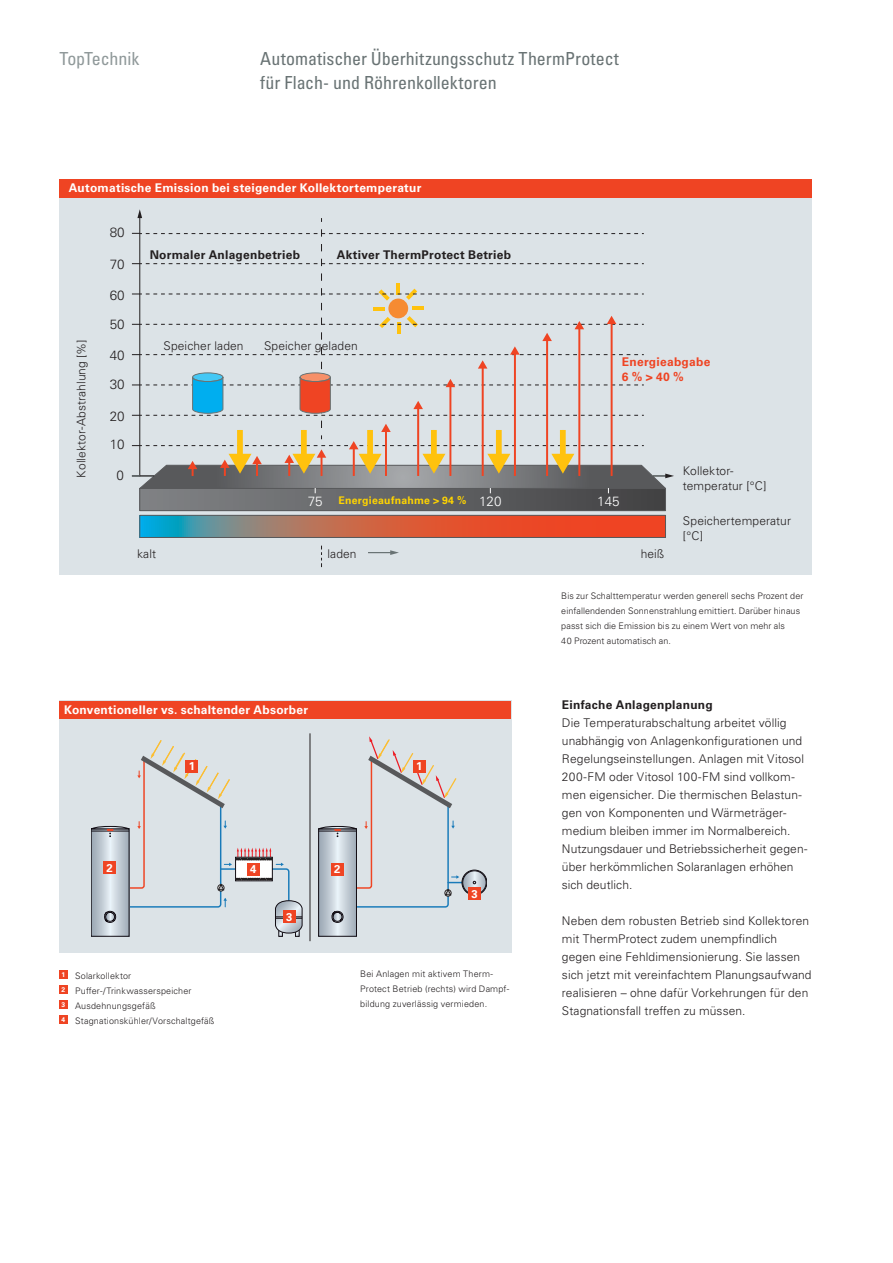
<style>
.page{position:relative;width:893px;height:1263px;background:#fff}
.page>*{position:absolute;margin:0;border:0;box-sizing:border-box;transform-origin:0 0}
.t1{font:condensed 18px/24px "Univers LTCYR 57";color:#697374}
.t2{font:condensed 18px "Univers LTCYR 57";letter-spacing:-.01em;color:#90999a}
.t3{font:300 13.5px "Univers LTCYR 45";color:#231f20}
.t4{font:300 13.5px "Univers LTCYR 45";color:#fff}
.t5{font:300 12px/18px "Univers LTCYR 45";letter-spacing:.01em;color:#231f20}
.t6{font:700 12px "Univers LTCYR 65";letter-spacing:.025em;color:#fff}
.t7{font:700 12px "Univers LTCYR 65";letter-spacing:.02em;color:#231f20}
.t8{font:700 12px/15px "Univers LTCYR 65";letter-spacing:.02em;color:#ef4423}
.t9{font:700 11.25px "Univers LTCYR 65";color:#fff}
.t10{font:700 10.5px "Univers LTCYR 65";letter-spacing:.025em;color:#ffd400}
.t11{font:300 9px/15px "Univers LTCYR 45";letter-spacing:.015em;color:#231f20}
</style>
<div class="page">
<div style="left:60px;top:197px;width:752px;height:378px;background:#dce3e7"></div>
<div style="left:140px;top:488px;width:525px;height:23px;background:linear-gradient(to right,#818386,#434344)"></div>
<div style="left:139px;top:488px;width:527px;height:23px;border:1px solid #58595b"></div>
<svg style="left:368px;top:550px;width:31px;height:5px"></svg>
<svg style="left:321px;top:546px;width:1px;height:21px"></svg>
<svg style="left:141px;top:517px;width:523px;height:19px;background:#b86651"></svg>
<div style="left:139px;top:515px;width:527px;height:23px;border:1px solid #58595b"></div>
<svg style="left:132px;top:209px;width:542px;height:284px"></svg>
<div style="left:59px;top:701px;width:452px;height:252px;background:#dce3e7"></div>
<svg style="left:321px;top:922px;width:33px;height:12px"></svg>
<div style="left:462px;top:870px;width:25px;height:25px;background:#232028;border-radius:50%"></div>
<div style="left:462px;top:870px;width:25px;height:25px;border:1px solid #120d14;border-radius:50%"></div>
<svg style="left:463px;top:871px;width:23px;height:23px"></svg>
<div style="left:463px;top:871px;width:23px;height:23px;border:1px solid #120d14;border-radius:50%"></div>
<svg style="left:91px;top:740px;width:211px;height:196px"></svg>
<svg style="left:318px;top:736px;width:145px;height:186px"></svg>
<div style="left:59px;top:701px;width:452px;height:18px;background:#ef4423"></div>
<div style="left:60px;top:179px;width:752px;height:18px;background:#ef4423"></div>
<div style="left:59px;top:971px;width:9px;height:8px;background:#ef4423"></div>
<div style="left:59px;top:986px;width:9px;height:8px;background:#ef4423"></div>
<div style="left:59px;top:1001px;width:9px;height:8px;background:#ef4423"></div>
<div style="left:59px;top:1016px;width:9px;height:8px;background:#ef4423"></div>
<div style="left:185px;top:760px;width:13px;height:12px;background:#ef4423"></div>
<div style="left:413px;top:760px;width:13px;height:12px;background:#ef4423"></div>
<div style="left:103px;top:861px;width:13px;height:13px;background:#ef4423"></div>
<div style="left:331px;top:863px;width:13px;height:12px;background:#ef4423"></div>
<div style="left:283px;top:910px;width:13px;height:13px;background:#ef4423"></div>
<div style="left:468px;top:887px;width:13px;height:13px;background:#ef4423"></div>
<div style="left:247px;top:863px;width:13px;height:12px;background:#ef4423"></div>
<hr style="left:310px;top:733px;width:1px;height:208px;background:#231f20">
<h1 class="t2" style="left:60px;top:50px;width:81px">TopTechnik</h1>
<h1 class="t1" style="left:260px;top:48px;width:360px">Automatischer Überhitzungsschutz ThermProtect für Flach- und Röhrenkollektoren</h1>
<p class="t6" style="left:69px;top:183px;width:354px">Automatische Emission bei steigender Kollektortemperatur</p>
<p class="t5" style="left:74px;top:478px;width:139px;rotate:-90deg">Kollektor-Abstrahlung [%]</p>
<p class="t3" style="left:110px;top:228px;width:16px">80</p>
<p class="t3" style="left:110px;top:259px;width:16px">70</p>
<p class="t3" style="left:110px;top:290px;width:16px">60</p>
<p class="t3" style="left:110px;top:320px;width:16px">50</p>
<p class="t3" style="left:110px;top:350px;width:16px">40</p>
<p class="t3" style="left:110px;top:379px;width:16px">30</p>
<p class="t3" style="left:110px;top:411px;width:16px">20</p>
<p class="t3" style="left:110px;top:439px;width:16px">10</p>
<p class="t3" style="left:116px;top:470px;width:9px">0</p>
<p class="t7" style="left:150px;top:250px;width:152px">Normaler Anlagenbetrieb</p>
<p class="t7" style="left:337px;top:250px;width:176px">Aktiver ThermProtect Betrieb</p>
<p class="t5" style="left:163px;top:338px;width:82px">Speicher laden</p>
<p class="t5" style="left:264px;top:338px;width:95px">Speicher geladen</p>
<p class="t8" style="left:622px;top:356px;width:90px">Energieabgabe<br>6 % &gt; 40 %</p>
<p class="t10" style="left:338px;top:496px;width:129px">Energieaufnahme &gt; 94 %</p>
<p class="t4" style="left:308px;top:496px;width:16px">75</p>
<p class="t4" style="left:479px;top:496px;width:24px">120</p>
<p class="t4" style="left:597px;top:496px;width:24px">145</p>
<p class="t5" style="left:137px;top:546px;width:20px">kalt</p>
<p class="t5" style="left:327px;top:546px;width:31px">laden</p>
<p class="t5" style="left:641px;top:546px;width:25px">heiß</p>
<p class="t5" style="left:683px;top:464px;width:85px;line-height:15px">Kollektor - temperatur [°C]</p>
<p class="t5" style="left:683px;top:514px;width:110px;line-height:15px">Speicher temperatur [°C]</p>
<p class="t11" style="left:561px;top:589px;width:244px">Bis zur Schalttemperatur werden generell sechs Prozent der einfallendenden Sonnenstrahlung emittiert. Darüber hinaus passt sich die Emission bis zu einem Wert von mehr als<br>40 Prozent automatisch an.</p>
<p class="t6" style="left:64px;top:705px;width:246px">Konventioneller vs. schaltender Absorber</p>
<p class="t9" style="left:189px;top:762px;width:8px">1</p>
<p class="t9" style="left:416px;top:762px;width:8px">1</p>
<p class="t9" style="left:107px;top:864px;width:8px">2</p>
<p class="t9" style="left:334px;top:865px;width:8px">2</p>
<p class="t9" style="left:286px;top:913px;width:8px">3</p>
<p class="t9" style="left:250px;top:865px;width:8px">4</p>
<p class="t9" style="left:471px;top:890px;width:8px">3</p>
<p class="t11" style="left:61px;top:969px;width:154px"><sup>1</sup> Solarkollektor<br><sup>2</sup> Puffer-/Trinkwasserspeicher<br><sup>3</sup> Ausdehnungsgefäß<br><sup>4</sup> Stagnationskühler/Vorschaltgefäß</p>
<p class="t11" style="left:360px;top:968px;width:151px">Bei Anlagen mit aktivem Therm-<br>Protect Betrieb (rechts) wird Dampf&shy;bildung zuverlässig vermieden.</p>
<p class="t7" style="left:562px;top:701px;width:152px">Einfache Anlagenplanung</p>
<p class="t5" style="left:562px;top:715px;width:247px">Die Temperaturabschaltung arbeitet völlig unabhängig von Anlagenkonfigurationen und Regelungseinstellungen. Anlagen mit Vitosol 200-FM oder Vitosol 100-FM sind vollkom&shy;men eigen sicher. Die thermischen Belastun&shy;gen von Komponenten und Wärmeträger&shy;medium bleiben immer im Normalbereich.<br>Nutzungsdauer und Betriebs sicherheit gegen&shy;über herkömmlichen Solaranlagen erhöhen sich deutlich.</p>
<p class="t5" style="left:562px;top:913px;width:251px">Neben dem robusten Betrieb sind Kollektoren mit ThermProtect zudem unempfindlich gegen eine Fehldimensionierung. Sie lassen sich jetzt mit vereinfachtem Planungsaufwand realisieren – ohne dafür Vorkehrungen für den Stagnationsfall treffen zu müssen.</p>
</div>
